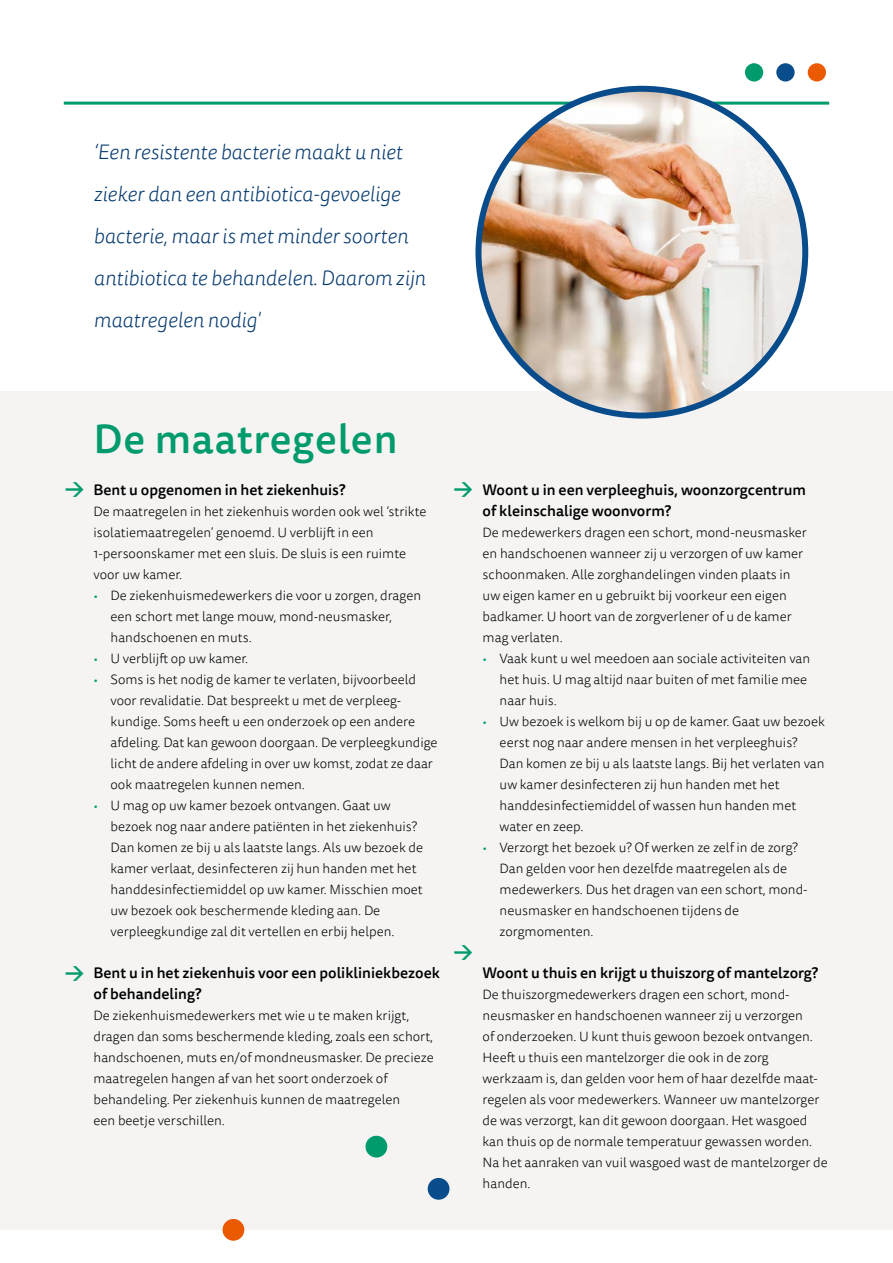
<style>
.page{position:relative;width:893px;height:1263px;background:#fff}
.page>*{position:absolute;margin:0;border:0;box-sizing:border-box;transform-origin:0 0}
.t1{font:500 40.5px "Tisa Sans Pro";letter-spacing:.02em;color:#009b6d}
.t2{font:italic 300 21px/42px "Tisa Sans Pro";color:#03386f}
.t3{font:700 19.2px "DIN";color:#009b6d}
.t4{font:500 15px/21px "Tisa Sans Pro";color:#000}
.t5{font:300 13.5px/21px "Tisa Sans Pro";color:#000}
.s1{color:#009b6d}
</style>
<div class="page">
<div style="left:0;top:391px;width:893px;height:839px;background:#f5f4f3"></div>
<hr style="left:64px;top:102px;width:765px;height:3px;background:#009b6d">
<div style="left:808px;top:63px;width:18px;height:19px;background:#eb5a00;border-radius:50%"></div>
<div style="left:776px;top:63px;width:19px;height:19px;background:#094c8c;border-radius:50%"></div>
<div style="left:745px;top:63px;width:18px;height:19px;background:#009b6d;border-radius:50%"></div>
<div style="left:223px;top:1219px;width:21px;height:22px;background:#eb5a00;border-radius:50%"></div>
<div style="left:428px;top:1178px;width:21px;height:22px;background:#094c8c;border-radius:50%"></div>
<div style="left:365px;top:1136px;width:22px;height:21px;background:#009b6d;border-radius:50%"></div>
<img style="left:478px;top:89px;width:327px;height:327px;border-radius:163px">
<h2 class="t2" style="left:94px;top:131px;width:334px">‘Een resistente bacterie maakt u niet zieker dan een antibiotica-gevoelige bacterie, maar is met minder soorten antibiotica te behandelen. Daarom zijn maatregelen nodig'</h2>
<h3 class="t3" style="left:65px;top:476px;width:21px">&gt;</h3>
<h3 class="t3" style="left:65px;top:960px;width:21px">&gt;</h3>
<h1 class="t1" style="left:94px;top:411px;width:305px">De maatregelen</h1>
<p class="t4" style="left:94px;top:480px;width:253px">Bent u opgenomen in het ziekenhuis?</p>
<p class="t5" style="left:94px;top:501px;width:334px">De maatregelen in het ziekenhuis worden ook wel ‘strikte isolatiemaatregelen’ genoemd. U verblijft in een 1-persoonskamer met een sluis. De sluis is een ruimte voor uw kamer.</p>
<p class="t5" style="left:111px;top:585px;width:312px;text-indent:-17px"><span class="s1">•</span> De ziekenhuismedewerkers die voor u zorgen, dragen een schort met lange mouw, mond-neusmasker, handschoenen en muts.</p>
<p class="t5" style="left:94px;top:648px;width:156px"><span class="s1">•</span> U verblijft op uw kamer.</p>
<p class="t5" style="left:111px;top:669px;width:329px;text-indent:-17px"><span class="s1">•</span> Soms is het nodig de kamer te verlaten, bijvoorbeeld voor revalidatie. Dat bespreekt u met de verpleeg&shy;kundige. Soms heeft u een onderzoek op een andere afdeling. Dat kan gewoon doorgaan. De verpleegkundige licht de andere afdeling in over uw komst, zodat ze daar ook maatregelen kunnen nemen.</p>
<p class="t5" style="left:111px;top:795px;width:314px;text-indent:-17px"><span class="s1">•</span> U mag op uw kamer bezoek ontvangen. Gaat uw bezoek nog naar andere patiënten in het ziekenhuis?<br>Dan komen ze bij u als laatste langs. Als uw bezoek de kamer verlaat, desinfecteren zij hun handen met het handdesinfectiemiddel op uw kamer. Misschien moet uw bezoek ook beschermende kleding aan. De verpleegkundige zal dit vertellen en erbij helpen.</p>
<p class="t4" style="left:94px;top:963px;width:348px">Bent u in het ziekenhuis voor een polikliniekbezoek of behandeling?</p>
<p class="t5" style="left:94px;top:1005px;width:342px">De ziekenhuismedewerkers met wie u te maken krijgt, dragen dan soms beschermende kleding, zoals een schort, handschoenen, muts en/of mondneusmasker. De precieze maatregelen hangen af van het soort onderzoek of behandeling. Per ziekenhuis kunnen de maatregelen<br>een beetje verschillen.</p>
<h3 class="t3" style="left:454px;top:476px;width:21px">&gt;</h3>
<h3 class="t3" style="left:454px;top:938px;width:21px">&gt;</h3>
<p class="t4" style="left:483px;top:480px;width:325px">Woont u in een verpleeghuis, woonzorgcentrum of kleinschalige woonvorm?</p>
<p class="t5" style="left:483px;top:522px;width:326px">De medewerkers dragen een schort, mond-neusmasker en handschoenen wanneer zij u verzorgen of uw kamer schoonmaken. Alle zorghandelingen vinden plaats in uw eigen kamer en u gebruikt bij voorkeur een eigen badkamer. U hoort van de zorgverlener of u de kamer mag verlaten.</p>
<p class="t5" style="left:500px;top:648px;width:312px;text-indent:-17px"><span class="s1">•</span> Vaak kunt u wel meedoen aan sociale activiteiten van het huis. U mag altijd naar buiten of met familie mee naar huis.</p>
<p class="t5" style="left:500px;top:711px;width:327px;text-indent:-17px"><span class="s1">•</span> Uw bezoek is welkom bij u op de kamer. Gaat uw bezoek eerst nog naar andere mensen in het verpleeghuis?<br>Dan komen ze bij u als laatste langs. Bij het verlaten van uw kamer desinfecteren zij hun handen met het handdesinfectiemiddel of wassen hun handen met water en zeep.</p>
<p class="t5" style="left:500px;top:837px;width:309px;text-indent:-17px"><span class="s1">•</span> Verzorgt het bezoek u? Of werken ze zelf in de zorg?<br>Dan gelden voor hen dezelfde maatregelen als de medewerkers. Dus het dragen van een schort, mond&shy;neusmasker en handschoenen tijdens de zorgmomenten.</p>
<p class="t4" style="left:483px;top:963px;width:337px">Woont u thuis en krijgt u thuiszorg of mantelzorg?</p>
<p class="t5" style="left:483px;top:984px;width:347px">De thuiszorgmedewerkers dragen een schort, mond&shy;neusmasker en handschoenen wanneer zij u verzorgen<br>of onderzoeken. U kunt thuis gewoon bezoek ontvangen.<br>Heeft u thuis een mantelzorger die ook in de zorg werkzaam is, dan gelden voor hem of haar dezelfde maat&shy;regelen als voor medewerkers. Wanneer uw mantelzorger de was verzorgt, kan dit gewoon doorgaan. Het wasgoed kan thuis op de normale temperatuur gewassen worden.<br>Na het aanraken van vuil wasgoed wast de mantelzorger de handen.</p>
</div>
